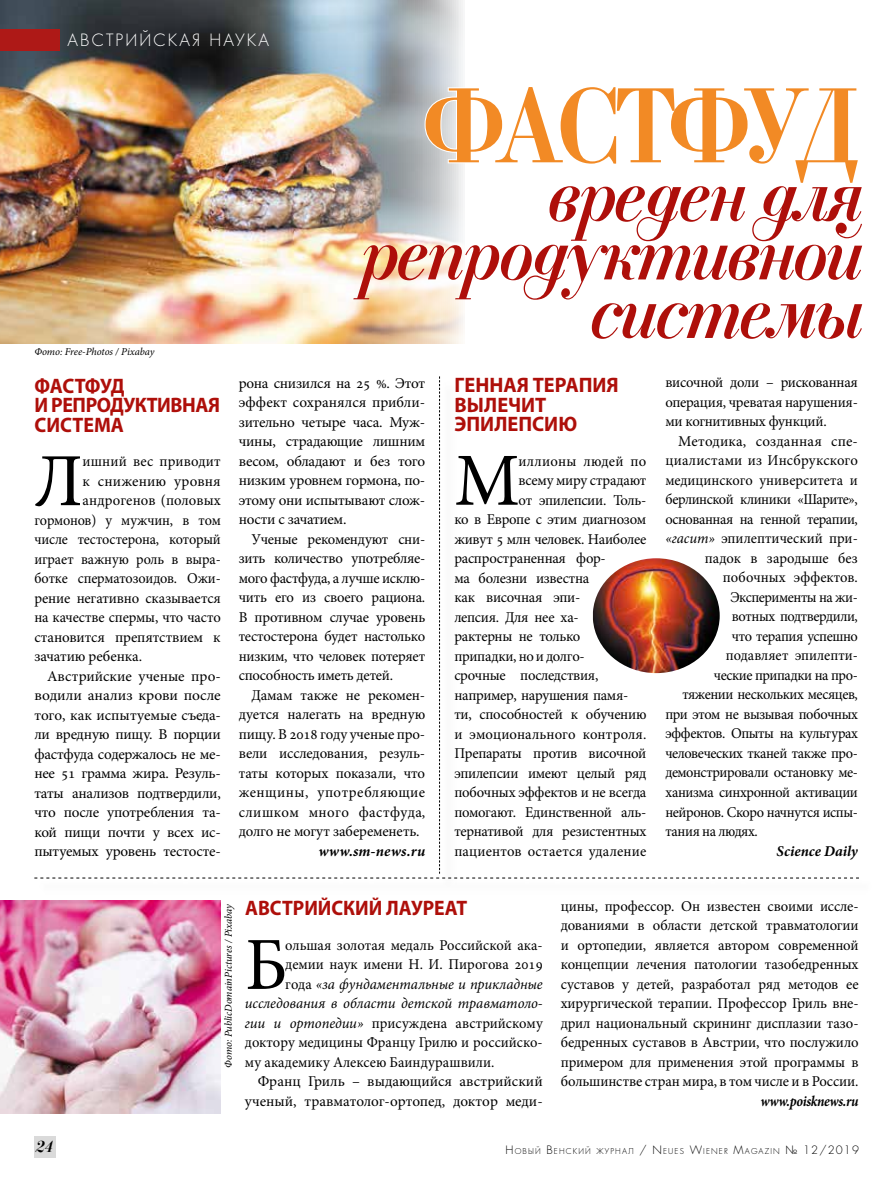
<style>
.page{position:relative;width:893px;height:1191px;background:#fff}
.page>*{position:absolute;margin:0;border:0;box-sizing:border-box;transform-origin:0 0}
.t1{font:109.5px "Paragon Nord C";letter-spacing:-.06em;color:#f28a25}
.t2{font:italic 79.5px/58.5px "Paragon Nord C";letter-spacing:-.06em;color:#ae0f0a;text-align:right}
.t3{font:75px "Minion Pro";color:#000}
.t4{font:700 21px/19.5px "Myriad Pro";letter-spacing:-.02em;color:#ae0f0a;scale:.95 1}
.t5{font:700 21px/19.5px "Myriad Pro";color:#ae0f0a}
.t6{font:700 21px "Myriad Pro";color:#ae0f0a;scale:.94 1}
.t7{font:16.5px "Favorit Light C";letter-spacing:.13em;color:#fff}
.t8{font:italic 16.5px "Paragon Nord C";color:#000}
.t9{font:15px/19.5px "Minion Pro";letter-spacing:-.015em;color:#000;text-align:justify}
.t10{font:15px "Minion Pro";letter-spacing:-.015em;color:#000;scale:.96 1}
.t11{font:15px "Minion Pro";letter-spacing:.01em;color:#000}
.t12{font:15px "Minion Pro";letter-spacing:-.015em;color:#000;scale:.95 1}
.t13{font:italic 15px "Minion Pro";letter-spacing:-.005em;color:#000}
.t14{font:15px "Minion Pro";letter-spacing:.005em;color:#000}
.t15{font:italic 700 15px "Minion Pro";letter-spacing:-.005em;color:#000;scale:.9 1}
.t16{font:italic 700 15px "Minion Pro";letter-spacing:.02em;color:#000}
.t17{font:15px "Minion Pro";letter-spacing:.02em;color:#000}
.t18{font:italic 700 15px "Minion Pro";letter-spacing:-.005em;color:#000}
.t19{font:italic 10.5px "Minion Pro";letter-spacing:-.005em;color:#000}
.t20{font:7.8px "Favorit Light C";letter-spacing:.145em;color:#000}
.s1{font-style:italic}
.s2{font-style:normal}
.s3{font-size:11.25px}
</style>
<div class="page">
<img style="left:0;top:900px;width:221px;height:213px">
<img style="left:0;top:0;width:463px;height:343px">
<div style="left:34px;top:1136px;width:21px;height:22px;background:#dadada"></div>
<div style="left:0;top:30px;width:59px;height:21px;background:#ae1917"></div>
<svg style="left:423px;top:84px;width:40px;height:101px"></svg>
<img style="left:593px;top:558px;width:127px;height:115px">
<p class="t7" style="left:68px;top:29px;width:203px">АВСТРИЙСКАЯ НАУКА</p>
<p class="t19" style="left:34px;top:344px;width:122px">Фото: Free-Photos / Pixabay</p>
<h1 class="t1" style="left:424px;top:58px;width:439px">ФАСТФУД</h1>
<h2 class="t2" style="left:357px;top:166px;width:506px">вреден для репродуктивной системы</h2>
<h3 class="t4" style="left:35px;top:375px;width:197px">ФАСТФУД<br>И РЕПРОДУКТИВНАЯ<br>СИСТЕМА</h3>
<h3 class="t3" style="left:34px;top:431px;width:50px">Л</h3>
<p class="t11" style="left:82px;top:451px;width:140px">ишний вес приводит</p>
<p class="t11" style="left:82px;top:471px;width:140px">к снижению уровня</p>
<p class="t11" style="left:82px;top:490px;width:140px">андрогенов (половых</p>
<p class="t12" style="left:34px;top:510px;width:198px">гормонов) у мужчин, в том</p>
<p class="t12" style="left:34px;top:529px;width:198px">числе тестостерона, который</p>
<p class="t12" style="left:34px;top:549px;width:198px">играет важную роль в выра-</p>
<p class="t12" style="left:34px;top:568px;width:198px">ботке сперматозоидов. Ожи-</p>
<p class="t9" style="left:34px;top:588px;width:188px">рение негативно сказывается</p>
<p class="t9" style="left:34px;top:608px;width:188px">на качестве спермы, что часто</p>
<p class="t9" style="left:34px;top:627px;width:188px">становится препятствием к</p>
<p class="t9" style="left:34px;top:647px;width:109px">зачатию ребенка.</p>
<p class="t9" style="left:47px;top:666px;width:175px">Австрийские ученые про-</p>
<p class="t9" style="left:34px;top:686px;width:188px">водили анализ крови после</p>
<p class="t9" style="left:34px;top:705px;width:188px">того, как испытуемые съеда-</p>
<p class="t9" style="left:34px;top:725px;width:188px">ли вредную пищу. В порции</p>
<p class="t9" style="left:34px;top:744px;width:188px">фастфуда содержалось не ме-</p>
<p class="t9" style="left:34px;top:764px;width:188px">нее 51 грамма жира. Резуль-</p>
<p class="t9" style="left:34px;top:783px;width:188px">таты анализов подтвердили,</p>
<p class="t9" style="left:34px;top:803px;width:188px">что после употребления та-</p>
<p class="t9" style="left:34px;top:822px;width:188px">кой пищи почти у всех ис-</p>
<p class="t9" style="left:34px;top:842px;width:188px">пытуемых уровень тестосте-</p>
<p class="t9" style="left:239px;top:373px;width:188px">рона снизился на 25 %. Этот эффект сохранялся прибли&shy;зительно четыре часа. Муж&shy;чины, страдающие лишним весом, обладают и без того низким уровнем гормона, по&shy;этому они испытывают слож&shy;ности с зачатием.</p>
<p class="t9" style="left:239px;top:529px;width:188px;text-indent:13px">Ученые рекомендуют сни&shy;зить количество употребляе&shy;мого фастфуда, а лучше исклю&shy;чить его из своего рациона.<br>В противном случае уровень тестостерона будет настолько низким, что человек потеряет способность иметь детей.</p>
<p class="t9" style="left:239px;top:685px;width:188px;text-indent:13px">Дамам также не рекомен&shy;дуется налегать на вредную пищу. В 2018 году ученые про&shy;вели исследования, резуль&shy;таты которых показали, что женщины, употребляющие слишком много фастфуда, долго не могут забеременеть.</p>
<p class="t16" style="left:318px;top:840px;width:108px">www.sm-news.ru</p>
<h3 class="t5" style="left:455px;top:375px;width:166px">ГЕННАЯ ТЕРАПИЯ<br>ВЫЛЕЧИТ<br>ЭПИЛЕПСИЮ</h3>
<h3 class="t3" style="left:454px;top:430px;width:67px">М</h3>
<p class="t17" style="left:518px;top:451px;width:129px">иллионы людей по</p>
<p class="t9" style="left:518px;top:471px;width:129px">всему миру страдают</p>
<p class="t9" style="left:518px;top:490px;width:129px">от эпилепсии. Толь-</p>
<p class="t9" style="left:454px;top:510px;width:194px">ко в Европе с этим диагнозом</p>
<p class="t9" style="left:454px;top:529px;width:194px">живут 5 млн человек. Наиболее</p>
<p class="t9" style="left:454px;top:549px;width:153px">распространенная фор-</p>
<p class="t9" style="left:454px;top:568px;width:136px">ма болезни известна</p>
<p class="t9" style="left:454px;top:588px;width:128px">как височная эпи-</p>
<p class="t9" style="left:454px;top:607px;width:126px">лепсия. Для нее ха-</p>
<p class="t9" style="left:454px;top:627px;width:127px">рактерны не только</p>
<p class="t9" style="left:454px;top:646px;width:132px">припадки, но и долго-</p>
<p class="t9" style="left:454px;top:666px;width:145px">срочные последствия,</p>
<p class="t9" style="left:454px;top:685px;width:176px">например, нарушения памя-</p>
<p class="t9" style="left:454px;top:705px;width:194px">ти, способностей к обучению</p>
<p class="t14" style="left:454px;top:724px;width:194px">и эмоционального контроля.</p>
<p class="t9" style="left:454px;top:744px;width:193px">Препараты против височной</p>
<p class="t9" style="left:454px;top:763px;width:194px">эпилепсии имеют целый ряд</p>
<p class="t9" style="left:454px;top:783px;width:194px">побочных эффектов и не всегда</p>
<p class="t9" style="left:454px;top:802px;width:194px">помогают. Единственной аль-</p>
<p class="t9" style="left:454px;top:822px;width:193px">тернативой для резистентных</p>
<p class="t11" style="left:454px;top:841px;width:193px">пациентов остается удаление</p>
<p class="t9" style="left:665px;top:373px;width:194px">височной доли – рискованная операция, чреватая нарушения&shy;ми когнитивных функций.</p>
<p class="t11" style="left:678px;top:431px;width:181px">Методика, созданная спе-</p>
<p class="t11" style="left:665px;top:450px;width:194px">циалистами из Инсбрукского</p>
<p class="t10" style="left:665px;top:470px;width:202px">медицинского университета и</p>
<p class="t10" style="left:665px;top:489px;width:202px">берлинской клиники «Шарите»,</p>
<p class="t10" style="left:665px;top:509px;width:202px">основанная на генной терапии,</p>
<p class="t9" style="left:665px;top:529px;width:194px"><span class="s1">«гасит»</span> эпилептический при-</p>
<p class="t9" style="left:705px;top:548px;width:154px">падок в зародыше без</p>
<p class="t9" style="left:723px;top:568px;width:137px">побочных эффектов.</p>
<p class="t10" style="left:730px;top:587px;width:134px">Эксперименты на жи-</p>
<p class="t10" style="left:732px;top:606px;width:133px">вотных подтвердили,</p>
<p class="t10" style="left:732px;top:626px;width:133px">что терапия успешно</p>
<p class="t10" style="left:726px;top:645px;width:139px">подавляет эпилепти-</p>
<p class="t10" style="left:714px;top:665px;width:152px">ческие припадки на про-</p>
<p class="t10" style="left:682px;top:684px;width:184px">тяжении нескольких месяцев,</p>
<p class="t10" style="left:665px;top:704px;width:202px">при этом не вызывая побочных</p>
<p class="t10" style="left:665px;top:723px;width:202px">эффектов. Опыты на культурах</p>
<p class="t10" style="left:665px;top:743px;width:202px">человеческих тканей также про-</p>
<p class="t10" style="left:665px;top:762px;width:202px">демонстрировали остановку ме-</p>
<p class="t10" style="left:665px;top:782px;width:202px">ханизма синхронной активации</p>
<p class="t10" style="left:665px;top:801px;width:202px">нейронов. Скоро начнутся испы-</p>
<p class="t10" style="left:665px;top:821px;width:98px">тания на людях.</p>
<p class="t18" style="left:777px;top:840px;width:83px">Science Daily</p>
<p class="t19" style="left:221px;top:1068px;width:166px;rotate:-90deg">Фото: PublicDomainPictures / Pixabay</p>
<h3 class="t6" style="left:245px;top:894px;width:238px">АВСТРИЙСКИЙ ЛАУРЕАТ</h3>
<h3 class="t3" style="left:245px;top:914px;width:44px">Б</h3>
<p class="t9" style="left:285px;top:935px;width:259px">ольшая золотая медаль Российской ака-</p>
<p class="t9" style="left:285px;top:955px;width:259px">демии наук имени Н. И. Пирогова 2019</p>
<p class="t13" style="left:285px;top:974px;width:259px"><span class="s2">года</span> «за фундаментальные и прикладные</p>
<p class="t13" style="left:245px;top:993px;width:299px">исследования в области детской травматоло-</p>
<p class="t9" style="left:245px;top:1013px;width:299px"><span class="s1">гии и ортопедии»</span> присуждена австрийскому</p>
<p class="t9" style="left:245px;top:1033px;width:299px">доктору медицины Францу Грилю и российско-</p>
<p class="t9" style="left:245px;top:1052px;width:251px">му академику Алексею Баиндурашвили.</p>
<p class="t9" style="left:258px;top:1072px;width:287px">Франц Гриль – выдающийся австрийский</p>
<p class="t9" style="left:245px;top:1091px;width:299px">ученый, травматолог-ортопед, доктор меди-</p>
<p class="t9" style="left:561px;top:896px;width:299px">цины, профессор. Он известен своими иссле&shy;дованиями в области детской травматологии и ортопедии, является автором современной концепции лечения патологии тазобедренных суставов у детей, разработал ряд методов ее хирургической терапии. Профессор Гриль вне&shy;дрил национальный скрининг дисплазии тазо&shy;бедренных суставов в Австрии, что послужило примером для применения этой программы в большинстве стран мира, в том числе и в России.</p>
<p class="t15" style="left:760px;top:1090px;width:110px">www.poisknews.ru</p>
<p class="t8" style="left:35px;top:1137px;width:20px">24</p>
<p class="t20" style="left:505px;top:1145px;width:355px"><span class="s3">Н</span>ОВЫЙ <span class="s3">В</span>ЕНСКИЙ ЖУРНАЛ <span class="s3">/</span> <span class="s3">N</span>EUES <span class="s3">W</span>IEN ER <span class="s3">M</span>AGAZIN <span class="s3">№ 12/2019</span></p>
</div>
